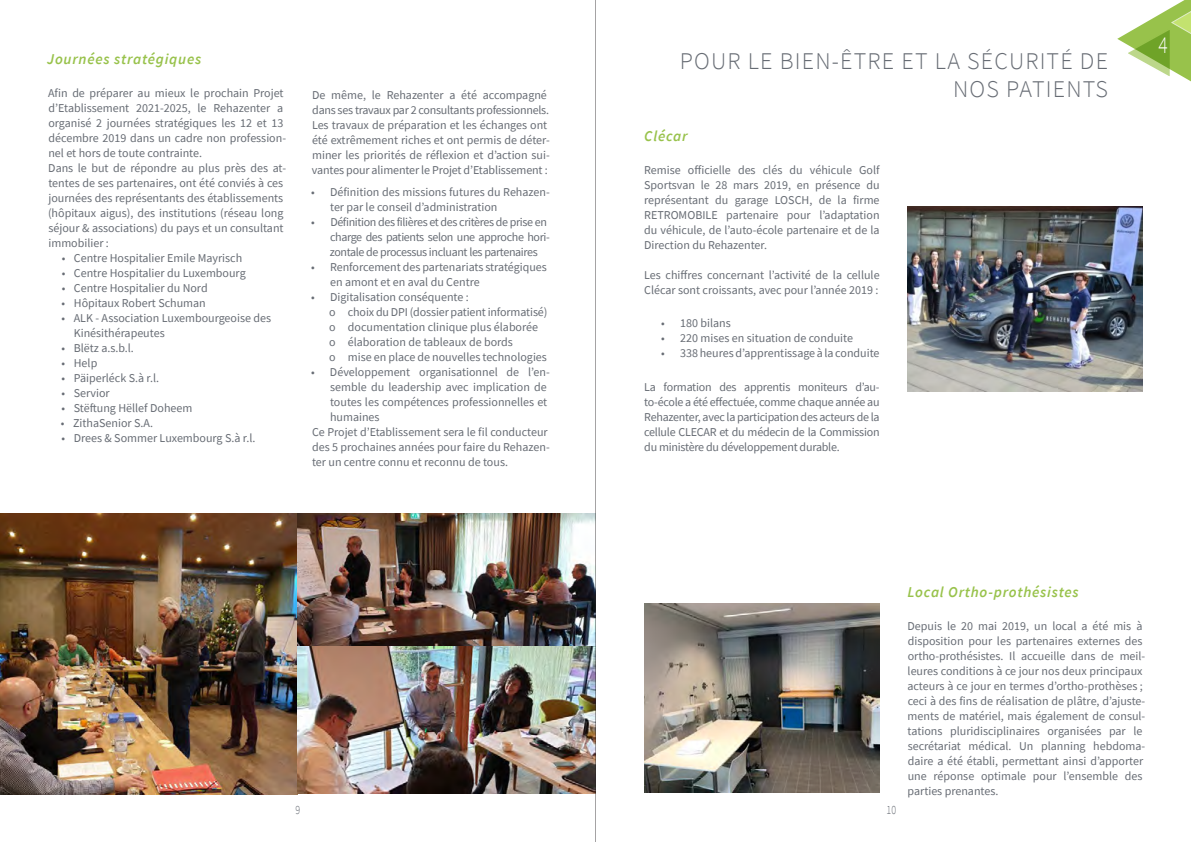
<style>
.page{position:relative;width:1191px;height:842px;background:#fff}
.page>*{position:absolute;margin:0;border:0;box-sizing:border-box;transform-origin:0 0}
.t1{font:300 24.3px "Source Sans Pro";color:#fff;scale:.8 1}
.t2{font:300 24px/28.8px "Source Sans Pro";letter-spacing:.05em;color:#676c74;text-align:right}
.t3{font:italic 600 15px "Source Sans Pro";letter-spacing:.05em;color:#98c24b}
.t4{font:300 12.5px "Source Sans Pro";color:#676c74;scale:.8 1}
.t5{font:12px/15px "Source Sans Pro";color:#676c74}
.t6{font:12px/15px "Source Sans Pro";letter-spacing:-.03em;color:#676c74}
</style>
<div class="page">
<img style="left:0;top:514px;width:298px;height:280px">
<img style="left:298px;top:514px;width:297px;height:132px">
<img style="left:298px;top:646px;width:297px;height:148px">
<img style="left:907px;top:207px;width:235px;height:185px">
<img style="left:644px;top:604px;width:235px;height:189px">
<svg style="left:1117px;top:0;width:74px;height:81px"></svg>
<hr style="left:595px;top:0;width:1px;height:842px;background:#231f20">
<p class="t3" style="left:47px;top:50px;width:156px">Journées stratégiques</p>
<p class="t5" style="left:48px;top:86px;width:240px">Afin de préparer au mieux le prochain Projet d’Etablissement 2021-2025, le Rehazenter a organisé 2 journées stratégiques les 12 et 13 décembre 2019 dans un cadre non profession&shy;nel et hors de toute contrainte.<br>Dans le but de répondre au plus près des at&shy;tentes de ses partenaires, ont été conviés à ces journées des représentants des établissements (hôpitaux aigus), des institutions (réseau long séjour &amp; associations) du pays et un consultant immobilier :</p>
<p class="t5" style="left:62px;top:251px;width:182px">• Centre Hospitalier Emile Mayrisch</p>
<p class="t5" style="left:62px;top:266px;width:186px">• Centre Hospitalier du Luxembourg</p>
<p class="t5" style="left:62px;top:281px;width:147px">• Centre Hospitalier du Nord</p>
<p class="t5" style="left:62px;top:296px;width:146px">• Hôpitaux Robert Schuman</p>
<p class="t5" style="left:74px;top:311px;width:199px;text-indent:-12px">• ALK - Association Luxembourgeoise des<br>Kinésithérapeutes</p>
<p class="t5" style="left:62px;top:341px;width:74px">• Blëtz a.s.b.l.</p>
<p class="t5" style="left:62px;top:356px;width:37px">• Help</p>
<p class="t5" style="left:62px;top:371px;width:99px">• Päiperléck S.à r.l.</p>
<p class="t5" style="left:61px;top:386px;width:50px">• Servior</p>
<p class="t5" style="left:61px;top:401px;width:132px">• Stëftung Hëllef Doheem</p>
<p class="t5" style="left:61px;top:416px;width:94px">• ZithaSenior S.A.</p>
<p class="t5" style="left:62px;top:431px;width:195px">• Drees &amp; Sommer Luxembourg S.à r.l.</p>
<p class="t5" style="left:312px;top:87px;width:239px">De même, le Rehazenter a été accompagné dans ses travaux par 2 consultants professionnels.<br>Les travaux de préparation et les échanges ont été extrêmement riches et ont permis de déter&shy;miner les priorités de réflexion et d’action sui&shy;vantes pour alimenter le Projet d’Etablissement :</p>
<p class="t5" style="left:330px;top:184px;width:221px;text-indent:-19px">• Définition des missions futures du Rehazen&shy;ter par le conseil d’administration</p>
<p class="t6" style="left:330px;top:214px;width:222px;text-indent:-19px">• Définition des filières et des critères de prise en charge des patients selon une approche hori&shy;zontale de processus incluant les partenaires</p>
<p class="t5" style="left:330px;top:259px;width:218px;text-indent:-19px">• Renforcement des partenariats stratégiques en amont et en aval du Centre</p>
<p class="t5" style="left:329px;top:289px;width:220px;text-indent:-18px">• Digitalisation conséquente :<br>o choix du DPI (dossier patient informatisé) o documentation clinique plus élaborée o élaboration de tableaux de bords<br>o mise en place de nouvelles technologies</p>
<p class="t5" style="left:311px;top:364px;width:240px">• Développement organisationnel de l’en-</p>
<p class="t5" style="left:330px;top:379px;width:218px">semble du leadership avec implication de</p>
<p class="t5" style="left:330px;top:394px;width:219px">toutes les compétences professionnelles et</p>
<p class="t5" style="left:330px;top:409px;width:51px">humaines</p>
<p class="t5" style="left:312px;top:424px;width:237px">Ce Projet d’Etablissement sera le fil conducteur</p>
<p class="t5" style="left:312px;top:439px;width:239px">des 5 prochaines années pour faire du Rehazen-</p>
<p class="t5" style="left:312px;top:454px;width:197px">ter un centre connu et reconnu de tous.</p>
<h2 class="t2" style="left:680px;top:46px;width:429px">POUR LE BIEN-ÊTRE ET LA SÉCURITÉ DE<br>NOS PATIENTS</h2>
<p class="t3" style="left:644px;top:126px;width:45px">Clécar</p>
<p class="t5" style="left:644px;top:162px;width:237px;text-align:justify">Remise officielle des clés du véhicule Golf Sportsvan le 28 mars 2019, en présence du représentant du garage LOSCH, de la firme RETROMOBILE partenaire pour l’adaptation du véhicule, de l’auto-école partenaire et de la Direction du Rehazenter.</p>
<p class="t5" style="left:644px;top:267px;width:237px">Les chiffres concernant l’activité de la cellule<br>Clécar sont croissants, avec pour l’année 2019 :</p>
<p class="t5" style="left:661px;top:315px;width:71px">• 180 bilans</p>
<p class="t5" style="left:661px;top:330px;width:193px">• 220 mises en situation de conduite</p>
<p class="t5" style="left:661px;top:345px;width:220px">• 338 heures d’apprentissage à la conduite</p>
<p class="t5" style="left:644px;top:379px;width:237px;text-align:justify">La formation des apprentis moniteurs d’au&shy;to-école a été effectuée, comme chaque année au Rehazenter, avec la participation des acteurs de la cellule CLECAR et du médecin de la Commission du ministère du développement durable.</p>
<h1 class="t1" style="left:1158px;top:30px;width:13px">4</h1>
<p class="t4" style="left:295px;top:802px;width:7px">9</p>
<p class="t4" style="left:886px;top:802px;width:13px">10</p>
<p class="t3" style="left:907px;top:582px;width:173px">Local Ortho-prothésistes</p>
<p class="t5" style="left:907px;top:618px;width:239px">Depuis le 20 mai 2019, un local a été mis à disposition pour les partenaires externes des ortho-prothésistes. Il accueille dans de meil&shy;leures conditions à ce jour nos deux principaux acteurs à ce jour en termes d’ortho-prothèses ; ceci à des fins de réalisation de plâtre, d’ajuste&shy;ments de matériel, mais également de consul&shy;tations pluridisciplinaires organisées par le secrétariat médical. Un planning hebdoma&shy;daire a été établi, permettant ainsi d’apporter une réponse optimale pour l’ensemble des parties prenantes.</p>
</div>
